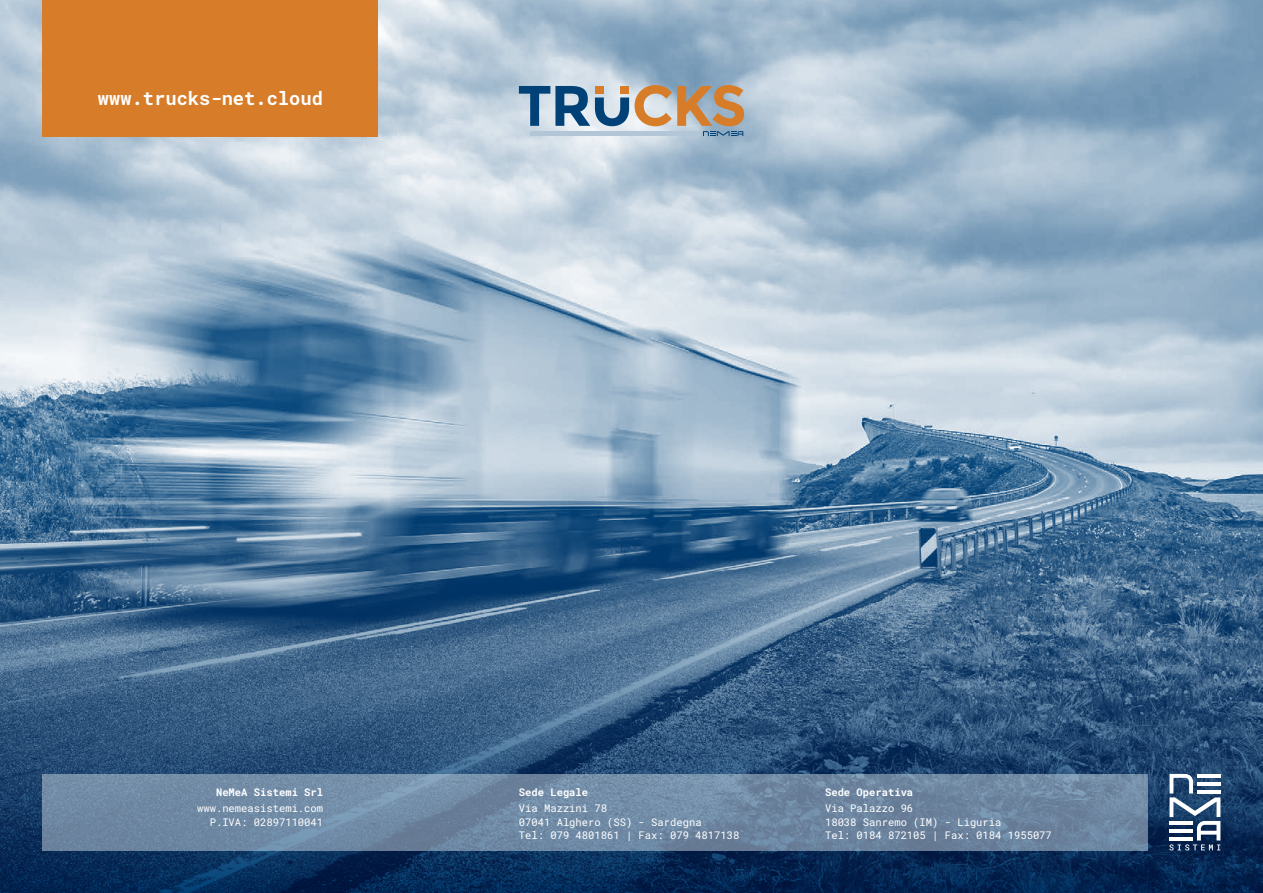
<style>
.page{position:relative;width:1263px;height:893px;background:#fff}
.page>*{position:absolute;margin:0;border:0;box-sizing:border-box;transform-origin:0 0}
.t1{font:700 18.75px "Roboto Mono";color:#fff}
.t2{font:10.5px/13.5px "Roboto Mono";color:#fff}
.t3{font:700 10.5px "Roboto Mono";color:#fff}
</style>
<div class="page">
<img style="left:0;top:0;width:1263px;height:468px">
<svg style="left:0;top:468px;width:1263px;height:425px;background:#3c6287"></svg>
<div style="left:43px;top:0;width:335px;height:136px;background:#d77d2a"></div>
<svg style="left:43px;top:774px;width:1105px;height:76px;background:#6f88a3"></svg>
<svg style="left:519px;top:85px;width:225px;height:51px;background:#a4a5a3"></svg>
<div style="left:530px;top:131px;width:171px;height:5px;background:#b3c6d7"></div>
<svg style="left:1169px;top:774px;width:51px;height:76px"></svg>
<h1 class="t1" style="left:98px;top:85px;width:227px">www.trucks-net.cloud</h1>
<p class="t3" style="left:216px;top:784px;width:109px">NeMeA Sistemi Srl</p>
<p class="t2" style="left:197px;top:801px;width:128px;text-align:right">www.nemeasistemi.com<br>P.IVA: 02897110041</p>
<p class="t3" style="left:519px;top:784px;width:71px">Sede Legale</p>
<p class="t2" style="left:519px;top:801px;width:222px">Via Mazzini 78<br>07041 Alghero (SS) - Sardegna<br>Tel: 079 4801861 | Fax: 079 4817138</p>
<p class="t3" style="left:825px;top:784px;width:90px">Sede Operativa</p>
<p class="t2" style="left:825px;top:801px;width:228px">Via Palazzo 96<br>18038 Sanremo (IM) - Liguria<br>Tel: 0184 872105 | Fax: 0184 1955077</p>
</div>
